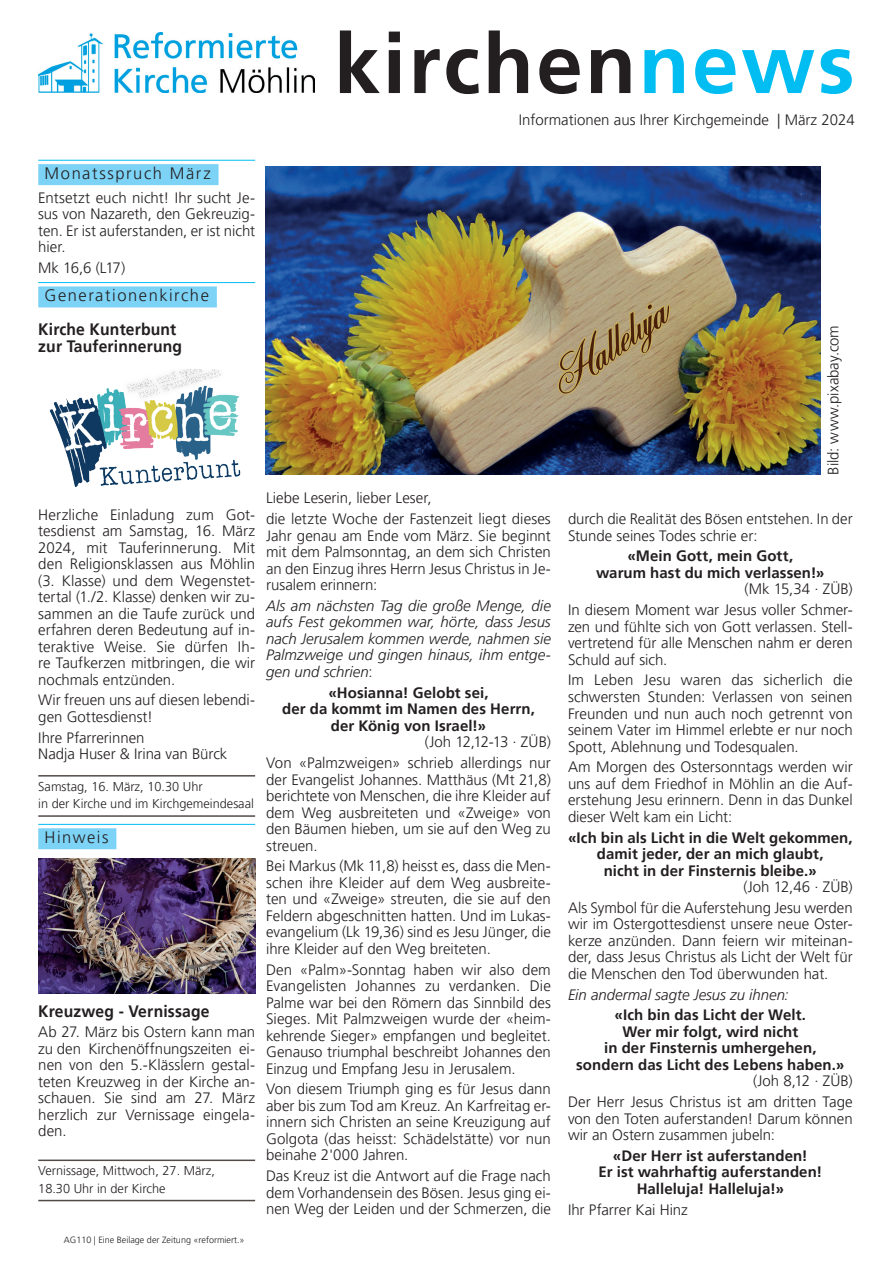
<style>
.page{position:relative;width:893px;height:1263px;background:#fff}
.page>*{position:absolute;margin:0;border:0;box-sizing:border-box;transform-origin:0 0}
.t1{font:700 83.4px "Frutiger LT Pro";letter-spacing:.03em;color:#231f20}
.t2{font:700 16.5px/17.4px "Frutiger LT Pro";letter-spacing:.01em;color:#231f20;scale:.95 1}
.t3{font:300 16.5px "Frutiger LT Pro";letter-spacing:.095em;color:#231f20}
.t4{font:300 15px/16.5px "Frutiger LT Pro";color:#231f20;text-align:justify}
.t5{font:700 15px/16.5px "Frutiger LT Pro";letter-spacing:.005em;color:#231f20;text-align:center}
.t6{font:italic 300 15px/16.5px "Frutiger LT Pro";color:#231f20;text-align:justify}
.t7{font:300 12.75px/17.5px "Frutiger LT Pro";color:#231f20}
.t8{font:300 9px "Frutiger LT Pro";color:#231f20}
.s1{color:#01bdf2}
.s2{font-style:normal}
</style>
<div class="page">
<hr style="left:38px;top:160px;width:217px;height:1px;background:#01bdf2">
<div style="left:38px;top:164px;width:181px;height:21px;background:#7dd3f6"></div>
<hr style="left:38px;top:282px;width:217px;height:1px;background:#01bdf2">
<div style="left:38px;top:286px;width:179px;height:21px;background:#7dd3f6"></div>
<hr style="left:38px;top:775px;width:217px;height:1px;background:#524a47">
<hr style="left:38px;top:815px;width:217px;height:2px;background:#524a47">
<hr style="left:38px;top:824px;width:217px;height:1px;background:#01bdf2">
<div style="left:38px;top:828px;width:78px;height:21px;background:#7dd3f6"></div>
<hr style="left:38px;top:1159px;width:217px;height:2px;background:#524a47">
<hr style="left:38px;top:1200px;width:217px;height:1px;background:#524a47">
<img style="left:49px;top:370px;width:192px;height:117px">
<img style="left:38px;top:858px;width:217px;height:135px">
<img style="left:38px;top:33px;width:277px;height:60px">
<img style="left:266px;top:167px;width:555px;height:308px">
<h1 class="t1" style="left:334px;top:14px;width:522px">kirchen<span class="s1">news</span></h1>
<p class="t4" style="left:519px;top:112px;width:337px">Informationen aus Ihrer Kirchgemeinde | März 2024</p>
<p class="t3" style="left:45px;top:164px;width:168px">Monatsspruch März</p>
<p class="t4" style="left:38px;top:189px;width:218px">Entsetzt euch nicht! Ihr sucht Je&shy;sus von Nazareth, den Gekreuzig&shy;ten. Er ist auferstanden, er ist nicht hier.</p>
<p class="t4" style="left:38px;top:260px;width:88px">Mk 16,6 (L17)</p>
<p class="t3" style="left:45px;top:286px;width:166px">Generationenkirche</p>
<p class="t2" style="left:38px;top:320px;width:153px">Kirche Kunterbunt zur Tauferinnerung</p>
<p class="t4" style="left:38px;top:506px;width:218px">Herzliche Einladung zum Got&shy;tesdienst am Samstag, 16. März 2024, mit Tauferinnerung. Mit den Religionsklassen aus Möhlin (3. Klasse) und dem Wegenstet&shy;tertal (1./2. Klasse) denken wir zu&shy;sammen an die Taufe zurück und erfahren deren Bedeutung auf in&shy;teraktive Weise. Sie dürfen Ih&shy;re Taufkerzen mitbringen, die wir nochmals entzünden.</p>
<p class="t4" style="left:38px;top:692px;width:218px">Wir freuen uns auf diesen lebendi&shy;gen Gottesdienst!</p>
<p class="t4" style="left:38px;top:729px;width:191px">Ihre Pfarrerinnen<br>Nadja Huser &amp; Irina van Bürck</p>
<p class="t7" style="left:38px;top:778px;width:217px">Samstag, 16. März, 10.30 Uhr<br>in der Kirche und im Kirchgemeindesaal</p>
<p class="t3" style="left:45px;top:828px;width:65px">Hinweis</p>
<p class="t2" style="left:38px;top:1002px;width:182px">Kreuzweg - Vernissage</p>
<p class="t4" style="left:38px;top:1024px;width:218px">Ab 27. März bis Ostern kann man zu den Kirchenöffnungszeiten ei&shy;nen von den 5.-Klässlern gestal&shy;teten Kreuzweg in der Kirche an&shy;schauen. Sie sind am 27. März herzlich zur Vernissage eingela&shy;den.</p>
<p class="t7" style="left:38px;top:1162px;width:178px">Vernissage, Mittwoch, 27. März,<br>18.30 Uhr in der Kirche</p>
<p class="t8" style="left:64px;top:1235px;width:182px">AG110 | Eine Beilage der Zeitung «reformiert.»</p>
<p class="t4" style="left:266px;top:488px;width:286px;line-height:20.7px">Liebe Leserin, lieber Leser,<br>die letzte Woche der Fastenzeit liegt dieses</p>
<p class="t4" style="left:266px;top:527px;width:286px">Jahr genau am Ende vom März. Sie beginnt mit dem Palmsonntag, an dem sich Christen an den Einzug ihres Herrn Jesus Christus in Je&shy;rusalem erinnern:</p>
<p class="t6" style="left:266px;top:598px;width:286px">Als am nächsten Tag die große Menge, die aufs Fest gekommen war, hörte, dass Jesus nach Jerusalem kommen werde, nahmen sie Palmzweige und gingen hinaus, ihm entge&shy;gen und schrien<span class="s2">:</span></p>
<p class="t5" style="left:282px;top:684px;width:254px">«Hosianna! Gelobt sei,<br>der da kommt im Namen des Herrn, der König von Israel!»</p>
<p class="t4" style="left:266px;top:732px;width:286px;line-height:20.7px;text-align:right">(Joh 12,12-13 · ZÜB)<br>Von «Palmzweigen» schrieb allerdings nur</p>
<p class="t4" style="left:266px;top:771px;width:286px">der Evangelist Johannes. Matthäus (Mt 21,8) berichtete von Menschen, die ihre Kleider auf dem Weg ausbreiteten und «Zweige» von den Bäumen hieben, um sie auf den Weg zu streuen.</p>
<p class="t4" style="left:266px;top:858px;width:286px">Bei Markus (Mk 11,8) heisst es, dass die Men&shy;schen ihre Kleider auf dem Weg ausbreite&shy;ten und «Zweige» streuten, die sie auf den Feldern abgeschnitten hatten. Und im Lukas&shy;evangelium (Lk 19,36) sind es Jesu Jünger, die ihre Kleider auf den Weg breiteten.</p>
<p class="t4" style="left:266px;top:961px;width:286px">Den «Palm»-Sonntag haben wir also dem Evangelisten Johannes zu verdanken. Die Palme war bei den Römern das Sinnbild des Sieges. Mit Palmzweigen wurde der «heim&shy;kehrende Sieger» empfangen und begleitet.<br>Genauso triumphal beschreibt Johannes den Einzug und Empfang Jesu in Jerusalem.</p>
<p class="t4" style="left:266px;top:1081px;width:286px">Von diesem Triumph ging es für Jesus dann aber bis zum Tod am Kreuz. An Karfreitag er&shy;innern sich Christen an seine Kreuzigung auf Golgota (das heisst: Schädelstätte) vor nun beinahe 2'000 Jahren.</p>
<p class="t4" style="left:266px;top:1168px;width:286px">Das Kreuz ist die Antwort auf die Frage nach dem Vorhandensein des Bösen. Jesus ging ei&shy;nen Weg der Leiden und der Schmerzen, die</p>
<p class="t4" style="left:825px;top:475px;width:151px;rotate:-90deg">Bild: www.pixabay.com</p>
<p class="t4" style="left:568px;top:511px;width:286px">durch die Realität des Bösen entstehen. In der<br>Stunde seines Todes schrie er:</p>
<p class="t5" style="left:596px;top:548px;width:230px">«Mein Gott, mein Gott,<br>warum hast du mich verlassen!»</p>
<p class="t4" style="left:568px;top:579px;width:286px;line-height:20.7px;text-align:right">(Mk 15,34 · ZÜB)<br>In diesem Moment war Jesus voller Schmer-</p>
<p class="t4" style="left:568px;top:618px;width:286px">zen und fühlte sich von Gott verlassen. Stell&shy;vertretend für alle Menschen nahm er deren Schuld auf sich.</p>
<p class="t4" style="left:568px;top:672px;width:286px">Im Leben Jesu waren das sicherlich die schwersten Stunden: Verlassen von seinen Freunden und nun auch noch getrennt von seinem Vater im Himmel erlebte er nur noch Spott, Ablehnung und Todesqualen.</p>
<p class="t4" style="left:568px;top:759px;width:286px">Am Morgen des Ostersonntags werden wir uns auf dem Friedhof in Möhlin an die Auf&shy;erstehung Jesu erinnern. Denn in das Dunkel dieser Welt kam ein Licht:</p>
<p class="t5" style="left:568px;top:829px;width:286px">«Ich bin als Licht in die Welt gekommen, damit jeder, der an mich glaubt,<br>nicht in der Finsternis bleibe.»</p>
<p class="t4" style="left:568px;top:876px;width:286px;line-height:20.7px;text-align:right">(Joh 12,46 · ZÜB)<br>Als Symbol für die Auferstehung Jesu werden</p>
<p class="t4" style="left:568px;top:916px;width:286px">wir im Ostergottesdienst unsere neue Oster&shy;kerze anzünden. Dann feiern wir miteinan&shy;der, dass Jesus Christus als Licht der Welt für die Menschen den Tod überwunden hat.</p>
<p class="t6" style="left:568px;top:986px;width:222px">Ein andermal sagte Jesus zu ihnen:</p>
<p class="t5" style="left:576px;top:1007px;width:270px">«Ich bin das Licht der Welt.<br>Wer mir folgt, wird nicht<br>in der Finsternis umhergehen, sondern das Licht des Lebens haben.»</p>
<p class="t4" style="left:568px;top:1071px;width:286px;line-height:20.7px;text-align:right">(Joh 8,12 · ZÜB)<br>Der Herr Jesus Christus ist am dritten Tage</p>
<p class="t4" style="left:568px;top:1110px;width:286px">von den Toten auferstanden! Darum können wir an Ostern zusammen jubeln:</p>
<p class="t5" style="left:598px;top:1147px;width:225px">«Der Herr ist auferstanden!<br>Er ist wahrhaftig auferstanden!<br>Halleluja! Halleluja!»</p>
<p class="t4" style="left:568px;top:1201px;width:121px">Ihr Pfarrer Kai Hinz</p>
</div>
